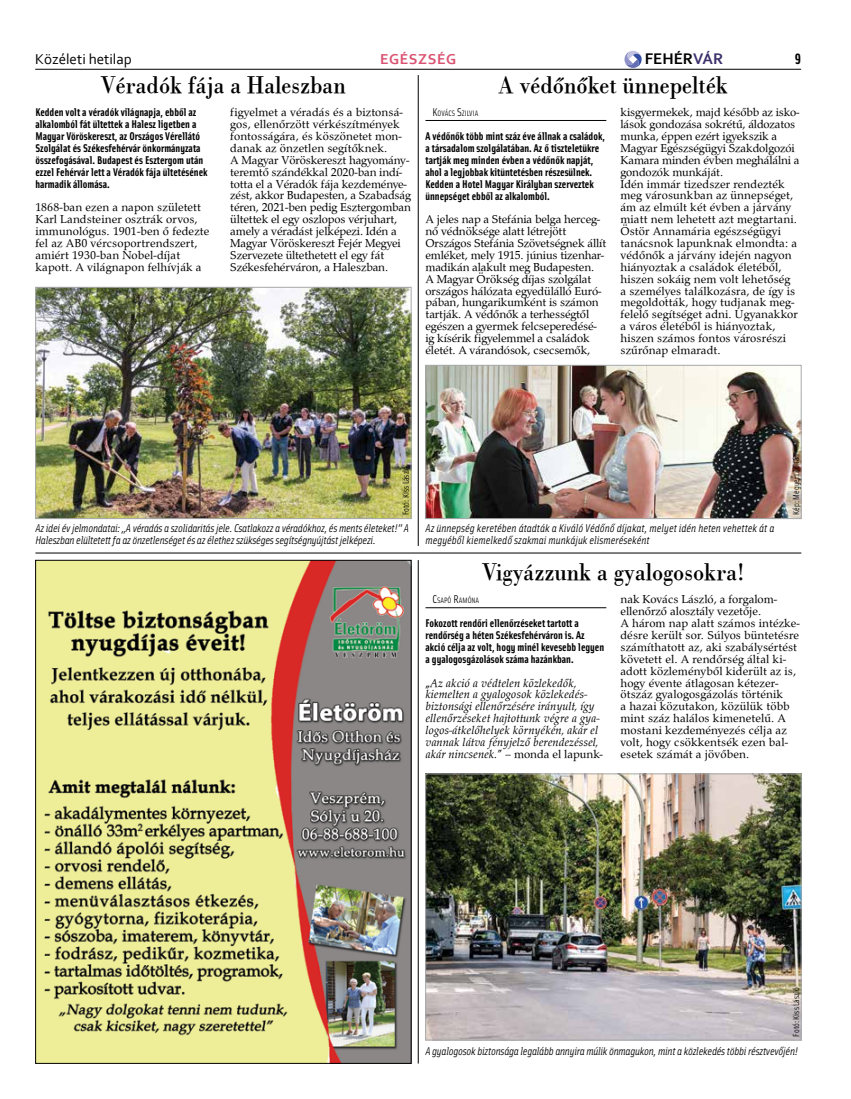
<style>
.page{position:relative;width:851px;height:1099px;background:#fff}
.page>*{position:absolute;margin:0;border:0;box-sizing:border-box;transform-origin:0 0}
.t1{font:25px "Bodoni PFL";color:#000;scale:.9 1}
.t2{font:700 16.12px "Corbel";color:#000}
.t3{font:15px "Corbel";color:#000}
.t4{font:700 15px "Corbel";letter-spacing:.04em;color:#da5272}
.t5{font:700 15px "Solex";color:#000}
.t6{font:11.88px/11.9px "Palladius";color:#000}
.t7{font:italic 11.88px/11.9px "Palladius";color:#000}
.t8{font:700 11.25px/11.9px "Solex";color:#000}
.t9{font:italic 11.25px/11.9px "Solex";letter-spacing:-.02em;color:#000}
.t10{font:italic 11.25px/11.9px "Solex";color:#000}
.t11{font:8.75px "Solex";color:#000}
.t12{font:7.88px "Solex";color:#000}
.s1{color:#3c316c}
.s2{font-size:11.25px}
.s3{font-style:normal}
</style>
<div class="page">
<hr style="left:35px;top:69px;width:766px;height:1px;background:#000">
<svg style="left:624px;top:51px;width:17px;height:18px"></svg>
<img style="left:37px;top:562px;width:372px;height:499px">
<hr style="left:418px;top:560px;width:1px;height:503px;background:#000">
<hr style="left:425px;top:120px;width:181px;height:1px;background:#000">
<hr style="left:425px;top:607px;width:181px;height:1px;background:#000">
<img style="left:427px;top:367px;width:372px;height:150px">
<div style="left:425px;top:365px;width:376px;height:154px;border:1px solid #a7a9ac"></div>
<img style="left:37px;top:289px;width:372px;height:228px">
<div style="left:35px;top:287px;width:376px;height:232px;border:1px solid #a7a9ac"></div>
<img style="left:427px;top:775px;width:372px;height:263px">
<div style="left:425px;top:773px;width:376px;height:267px;border:1px solid #a7a9ac"></div>
<hr style="left:35px;top:553px;width:766px;height:1px;background:#000">
<hr style="left:418px;top:75px;width:1px;height:471px;background:#000">
<p class="t3" style="left:35px;top:49px;width:98px">Közéleti hetilap</p>
<p class="t4" style="left:380px;top:49px;width:78px">EGÉSZSÉG</p>
<h2 class="t2" style="left:644px;top:48px;width:80px">FEHÉR<span class="s1">VÁR</span></h2>
<p class="t5" style="left:794px;top:49px;width:8px">9</p>
<h1 class="t1" style="left:101px;top:67px;width:273px">Véradók fája a Haleszban</h1>
<h1 class="t1" style="left:498px;top:67px;width:256px">A védőnőket ünnepelték</h1>
<p class="t8" style="left:35px;top:106px;width:173px">Kedden volt a véradók világnapja, ebből az alkalomból fát ültettek a Halesz ligetben a Magyar Vöröskereszt, az Országos Vérellátó Szolgálat és Székesfehérvár önkormányzata összefogásával. Budapest és Esztergom után ezzel Fehérvár lett a Véradók fája ültetésének harmadik állomása.</p>
<p class="t6" style="left:35px;top:201px;width:175px">1868-ban ezen a napon született<br>Karl Landsteiner osztrák orvos, immunológus. 1901-ben ő fedezte fel az AB0 vércsoportrendszert, amiért 1930-ban Nobel-díjat kapott. A világnapon felhívják a</p>
<p class="t6" style="left:230px;top:106px;width:182px">figyelmet a véradás és a biztonsá&shy;gos, ellenőrzött vérkészítmények fontosságára, és köszönetet mon&shy;danak az önzetlen segítőknek.<br>A Magyar Vöröskereszt hagyomány&shy;teremtő szándékkal 2020-ban indí&shy;totta el a Véradók fája kezdeménye&shy;zést, akkor Budapesten, a Szabadság téren, 2021-ben pedig Esztergomban ültettek el egy oszlopos vérjuhart, amely a véradást jelképezi. Idén a Magyar Vöröskereszt Fejér Megyei Szervezete ültethetett el egy fát Székesfehérváron, a Haleszban.</p>
<p class="t12" style="left:432px;top:109px;width:47px"><span class="s2">K</span>OVÁCS <span class="s2">S</span>ZILVIA</p>
<p class="t8" style="left:425px;top:130px;width:181px">A védőnők több mint száz éve állnak a családok, a társadalom szolgálatában. Az ő tiszteletükre tartják meg minden évben a védőnők napját, ahol a legjobbak kitüntetésben részesülnek.<br>Kedden a Hotel Magyar Királyban szerveztek ünnepséget ebből az alkalomból.</p>
<p class="t6" style="left:425px;top:213px;width:182px">A jeles nap a Stefánia belga herceg&shy;nő védnöksége alatt létrejött Országos Stefánia Szövetségnek állít emléket, mely 1915. június tizenhar&shy;madikán alakult meg Budapesten.<br>A Magyar Örökség díjas szolgálat országos hálózata egyedülálló Euró&shy;pában, hungarikumként is számon tartják. A védőnők a terhességtől egészen a gyermek felcseperedésé&shy;ig kísérik figyelemmel a családok életét. A várandósok, csecsemők,</p>
<p class="t6" style="left:620px;top:106px;width:181px">kisgyermekek, majd később az isko&shy;lások gondozása sokrétű, áldozatos munka, éppen ezért igyekszik a<br>Magyar Egészségügyi Szakdolgozói<br>Kamara minden évben meghálálni a gondozók munkáját.<br>Idén immár tizedszer rendezték meg városunkban az ünnepséget, ám az elmúlt két évben a járvány miatt nem lehetett azt megtartani.<br>Östör Annamária egészségügyi tanácsnok lapunknak elmondta: a védőnők a járvány idején nagyon hiányoztak a családok életéből, hiszen sokáig nem volt lehetőség<br>a személyes találkozásra, de így is megoldották, hogy tudjanak meg&shy;felelő segítséget adni. Ugyanakkor a város életéből is hiányoztak, hiszen számos fontos városrészi szűrőnap elmaradt.</p>
<p class="t11" style="left:400px;top:515px;width:51px;rotate:-90deg">Fotó: Kiss László</p>
<p class="t11" style="left:790px;top:514px;width:62px;rotate:-90deg">Kép: Megyeri Zoltán</p>
<p class="t9" style="left:35px;top:522px;width:375px">Az idei év jelmondatai: „A véradás a szolidaritás jele. Csatlakozz a véradókhoz, és ments életeket!” A<br>Haleszban elültetett fa az önzetlenséget és az élethez szükséges segítségnyújtást jelképezi.</p>
<p class="t10" style="left:425px;top:522px;width:350px">Az ünnepség keretében átadták a Kiváló Védőnő díjakat, melyet idén heten vehettek át a megyéből kiemelkedő szakmai munkájuk elismeréseként</p>
<h1 class="t1" style="left:482px;top:554px;width:293px">Vigyázzunk a gyalogosokra!</h1>
<p class="t12" style="left:432px;top:595px;width:48px"><span class="s2">C</span>SAPÓ <span class="s2">R</span>AM ÓNA</p>
<p class="t8" style="left:425px;top:617px;width:180px">Fokozott rendőri ellenőrzéseket tartott a rendőrség a héten Székesfehérváron is. Az akció célja az volt, hogy minél kevesebb legyen a gyalogosgázolások száma hazánkban.</p>
<p class="t7" style="left:425px;top:676px;width:179px"><span class="s3">„</span>Az akció a védtelen közlekedők, kiemelten a gyalogosok közlekedés&shy;biztonsági ellenőrzésére irányult, így ellenőrzéseket hajtottunk végre a gya&shy;logos-átkelőhelyek környékén, akár el vannak látva fényjelző berendezéssel, akár nincsenek.<span class="s3">” – monda el lapunk-</span></p>
<p class="t6" style="left:620px;top:593px;width:181px">nak Kovács László, a forgalom&shy;ellenőrző alosztály vezetője.<br>A három nap alatt számos intézke&shy;désre került sor. Súlyos büntetésre számíthatott az, aki szabálysértést követett el. A rendőrség által ki&shy;adott közleményből kiderült az is, hogy évente átlagosan kétezer&shy;ötszáz gyalogosgázolás történik<br>a hazai közutakon, közülük több mint száz halálos kimenetelű. A mostani kezdeményezés célja az volt, hogy csökkentsék ezen bal&shy;esetek számát a jövőben.</p>
<p class="t11" style="left:790px;top:1036px;width:51px;rotate:-90deg">Fotó: Kiss László</p>
<p class="t9" style="left:425px;top:1044px;width:374px">A gyalogosok biztonsága legalább annyira múlik önmagukon, mint a közlekedés többi résztvevőjén!</p>
</div>
